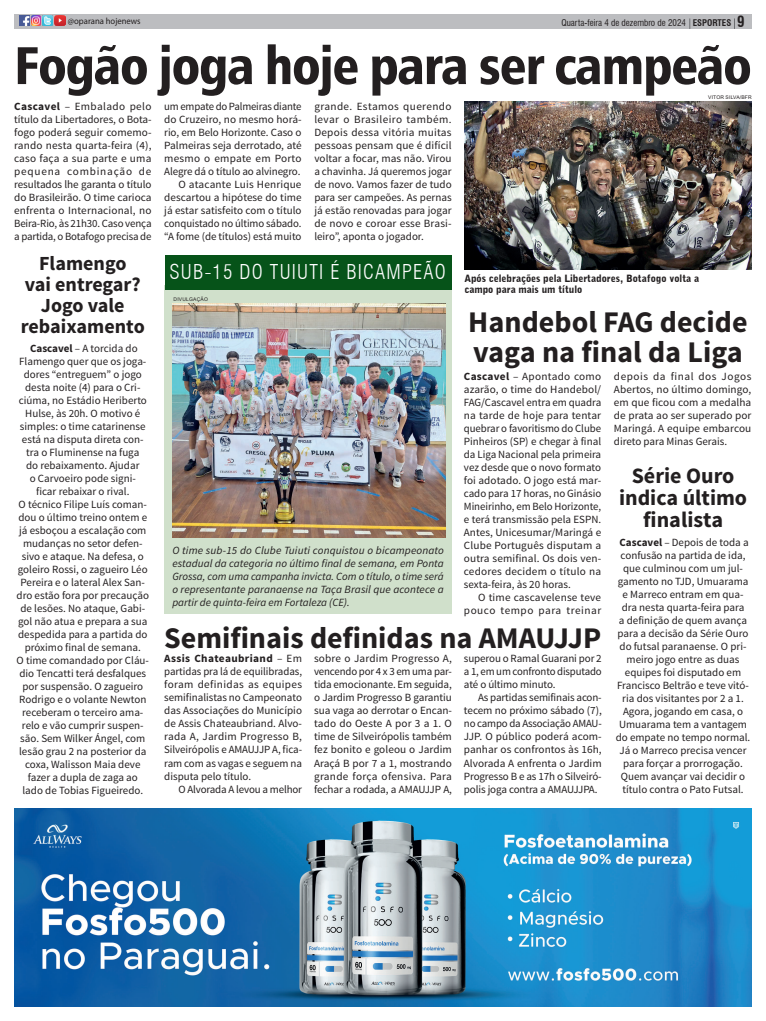
<style>
.page{position:relative;width:766px;height:1021px;background:#fff}
.page>*{position:absolute;margin:0;border:0;box-sizing:border-box;transform-origin:0 0}
.TITULO_ESSE_1{font:53px "Humanist 777 BT Black Condensed B";letter-spacing:-.025em;color:#231f20}
.SECUNDARIO{font:700 30px "Source Sans Pro";color:#231f20}
.SECUNDARIO-2{font:700 22px/22px "Source Sans Pro";color:#231f20;text-align:center}
.SECUNDARIO-3{font:700 20px/21px "Source Sans Pro";color:#231f20;text-align:center}
.titulo_fotolegenda{font:300 condensed 20px "Swiss 721 BT";letter-spacing:.06em;color:#fff}
.t1{font:700 condensed 15px "Swiss 721 BT";color:#231f20}
.TEXTO_ESSE{font:11px/13px "Source Sans Pro";color:#231f20;text-align:justify}
.TEXTO_ESSE-2{font:italic 11px/13px "Source Sans Pro";color:#231f20;text-align:justify}
.TEXTO_ESSE-3{font:11px/13px "Source Sans Pro";letter-spacing:.02em;color:#231f20;text-align:right}
.Legenda{font:900 10px/11px "Bell Gothic BT";color:#231f20}
.t2{font:condensed 9px "Swiss 721 BT";color:#231f20}
.t3{font:9px "Myriad Pro";color:#231f20;scale:.96 1}
.Credito{font:5px "Arial";letter-spacing:.035em;color:#231f20}
.s1{font-weight:700}
</style>
<div class="page">
<div style="left:14px;top:14px;width:737px;height:15px;background:#bcbdc0"></div>
<svg style="left:20px;top:16px;width:45px;height:10px"></svg>
<div style="left:164px;top:285px;width:287px;height:329px;background:#d0e0cb"></div>
<div style="left:165px;top:255px;width:286px;height:34px;background:#065319"></div>
<img style="left:14px;top:808px;width:737px;height:198px">
<img style="left:464px;top:101px;width:287px;height:168px">
<img style="left:172px;top:303px;width:273px;height:234px">
<p class="t3" style="left:68px;top:15px;width:77px">@oparana hojenews</p>
<p class="t2" style="left:561px;top:18px;width:171px">Quarta-feira 4 de dezembro de 2024 <span class="s1">ESPORTES</span></p>
<p class="t1" style="left:736px;top:13px;width:9px">9</p>
<p class="TITULO_ESSE_1" style="left:14px;top:32px;width:739px">Fogão joga hoje para ser campeão</p>
<p class="TEXTO_ESSE" style="left:164px;top:100px;width:139px">um empate do Palmeiras diante do Cruzeiro, no mesmo horá&shy;rio, em Belo Horizonte. Caso o Palmeiras seja derrotado, até mesmo o empate em Porto Alegre dá o título ao alvinegro.</p>
<p class="TEXTO_ESSE" style="left:164px;top:178px;width:139px;text-indent:14px">O atacante Luis Henrique descartou a hipótese do time já estar satisfeito com o título conquistado no último sábado. “A fome (de títulos) está muito</p>
<p class="Legenda" style="left:464px;top:272px;width:236px">Após celebrações pela Libertadores, Botafogo volta a campo para mais um título</p>
<p class="Credito" style="left:708px;top:94px;width:45px">VITOR SILVA/BFR</p>
<p class="TEXTO_ESSE" style="left:14px;top:100px;width:139px"><span class="s1">Cascavel</span> – Embalado pelo título da Libertadores, o Bota&shy;fogo poderá seguir comemo&shy;rando nesta quarta-feira (4), caso faça a sua parte e uma pequena combinação de resultados lhe garanta o título do Brasileirão. O time carioca enfrenta o Internacional, no Beira-Rio, às 21h30. Caso vença a partida, o Botafogo precisa de</p>
<p class="TEXTO_ESSE" style="left:314px;top:100px;width:139px">grande. Estamos querendo levar o Brasileiro também.<br>Depois dessa vitória muitas pessoas pensam que é difícil voltar a focar, mas não. Virou a chavinha. Já queremos jogar de novo. Vamos fazer de tudo para ser campeões. As pernas já estão renovadas para jogar de novo e coroar esse Brasi&shy;leiro”, aponta o jogador.</p>
<p class="SECUNDARIO-3" style="left:39px;top:254px;width:89px">Flamengo</p>
<p class="SECUNDARIO-3" style="left:25px;top:275px;width:117px">vai entregar?<br>Jogo vale</p>
<p class="SECUNDARIO-3" style="left:21px;top:317px;width:125px">rebaixamento</p>
<p class="SECUNDARIO" style="left:468px;top:303px;width:281px">Handebol FAG decide</p>
<p class="SECUNDARIO" style="left:473px;top:333px;width:271px">vaga na final da Liga</p>
<p class="titulo_fotolegenda" style="left:169px;top:260px;width:278px">SUB-15 DO TUIUTI É BICAMPEÃO</p>
<p class="Credito" style="left:173px;top:295px;width:36px">DIVULGAÇÃO</p>
<p class="TEXTO_ESSE" style="left:19px;top:341px;width:130px;text-align:center"><span class="s1">Cascavel</span> – A torcida do<br>Flamengo quer que os joga&shy;dores “entreguem” o jogo desta noite (4) para o Cri&shy;ciúma, no Estádio Heriberto<br>Hulse, às 20h. O motivo é simples: o time catarinense está na disputa direta con&shy;tra o Fluminense na fuga<br>do rebaixamento. Ajudar<br>o Carvoeiro pode signi&shy;ficar rebaixar o rival.</p>
<p class="TEXTO_ESSE" style="left:17px;top:497px;width:134px;text-align:center">O técnico Filipe Luís coman&shy;dou o último treino ontem e já esboçou a escalação com mudanças no setor defen&shy;sivo e ataque. Na defesa, o goleiro Rossi, o zagueiro Léo<br>Pereira e o lateral Alex San&shy;dro estão fora por precaução de lesões. No ataque, Gabi&shy;gol não atua e prepara a sua despedida para a partida do próximo final de semana.</p>
<p class="TEXTO_ESSE" style="left:17px;top:653px;width:134px;text-align:center">O time comandado por Cláu&shy;dio Tencatti terá desfalques por suspensão. O zagueiro<br>Rodrigo e o volante Newton receberam o terceiro ama&shy;relo e vão cumprir suspen&shy;são. Sem Wilker Ángel, com lesão grau 2 na posterior da coxa, Walisson Maia deve fazer a dupla de zaga ao lado de Tobias Figueiredo.</p>
<p class="TEXTO_ESSE" style="left:613px;top:370px;width:139px">depois da final dos Jogos Abertos, no último domingo, em que ficou com a medalha de prata ao ser superado por Maringá. A equipe embarcou direto para Minas Gerais.</p>
<p class="TEXTO_ESSE" style="left:464px;top:370px;width:139px"><span class="s1">Cascavel</span> – Apontado como azarão, o time do Handebol/ FAG/Cascavel entra em quadra na tarde de hoje para tentar quebrar o favoritismo do Clube Pinheiros (SP) e chegar à final da Liga Nacional pela primeira vez desde que o novo formato foi adotado. O jogo está mar&shy;cado para 17 horas, no Ginásio Mineirinho, em Belo Horizonte, e terá transmissão pela ESPN.<br>Antes, Unicesumar/Maringá e Clube Português disputam a outra semifinal. Os dois ven&shy;cedores decidem o título na sexta-feira, às 20 horas.</p>
<p class="TEXTO_ESSE-3" style="left:464px;top:591px;width:139px">O time cascavelense teve pouco tempo para treinar</p>
<p class="SECUNDARIO-2" style="left:619px;top:465px;width:130px">Série Ouro indica último finalista</p>
<p class="TEXTO_ESSE" style="left:617px;top:536px;width:133px;text-align:center"><span class="s1">Cascavel</span> – Depois de toda a confusão na partida de ida, que culminou com um jul&shy;gamento no TJD, Umuarama e Marreco entram em qua&shy;dra nesta quarta-feira para<br>a definição de quem avança para a decisão da Série Ouro do futsal paranaense. O pri&shy;meiro jogo entre as duas equipes foi disputado em<br>Francisco Beltrão e teve vitó&shy;ria dos visitantes por 2 a 1.</p>
<p class="TEXTO_ESSE" style="left:615px;top:705px;width:136px;text-align:center">Agora, jogando em casa, o<br>Umuarama tem a vantagem do empate no tempo normal.<br>Já o Marreco precisa vencer para forçar a prorrogação.<br>Quem avançar vai decidir o título contra o Pato Futsal.</p>
<p class="TEXTO_ESSE-2" style="left:172px;top:543px;width:273px">O time sub-15 do Clube Tuiuti conquistou o bicampeonato estadual da categoria no último final de semana, em Ponta Grossa, com uma campanha invicta. Com o título, o time será o representante paranaense na Taça Brasil que acontece a partir de quinta-feira em Fortaleza (CE).</p>
<p class="SECUNDARIO" style="left:164px;top:619px;width:438px">Semifinais definidas na AMAUJJP</p>
<p class="TEXTO_ESSE" style="left:164px;top:652px;width:139px"><span class="s1">Assis Chateaubriand</span> – Em partidas pra lá de equilibradas, foram definidas as equipes semifinalistas no Campeonato das Associações do Município de Assis Chateaubriand. Alvo&shy;rada A, Jardim Progresso B, Silveirópolis e AMAUJJP A, fica&shy;ram com as vagas e seguem na disputa pelo título.</p>
<p class="TEXTO_ESSE" style="left:178px;top:782px;width:125px">O Alvorada A levou a melhor</p>
<p class="TEXTO_ESSE" style="left:314px;top:652px;width:139px">sobre o Jardim Progresso A, vencendo por 4 x 3 em uma par&shy;tida emocionante. Em seguida, o Jardim Progresso B garantiu sua vaga ao derrotar o Encan&shy;tado do Oeste A por 3 a 1. O time de Silveirópolis também fez bonito e goleou o Jardim Araçá B por 7 a 1, mostrando grande força ofensiva. Para fechar a rodada, a AMAUJJP A,</p>
<p class="TEXTO_ESSE" style="left:464px;top:652px;width:139px">superou o Ramal Guarani por 2 a 1, em um confronto disputado até o último minuto.</p>
<p class="TEXTO_ESSE" style="left:464px;top:691px;width:139px;text-indent:14px">As partidas semifinais acon&shy;tecem no próximo sábado (7), no campo da Associação AMAU-JJP. O público poderá acom&shy;panhar os confrontos às 16h, Alvorada A enfrenta o Jardim Progresso B e as 17h o Silveiró&shy;polis joga contra a AMAUJJPA.</p>
</div>
